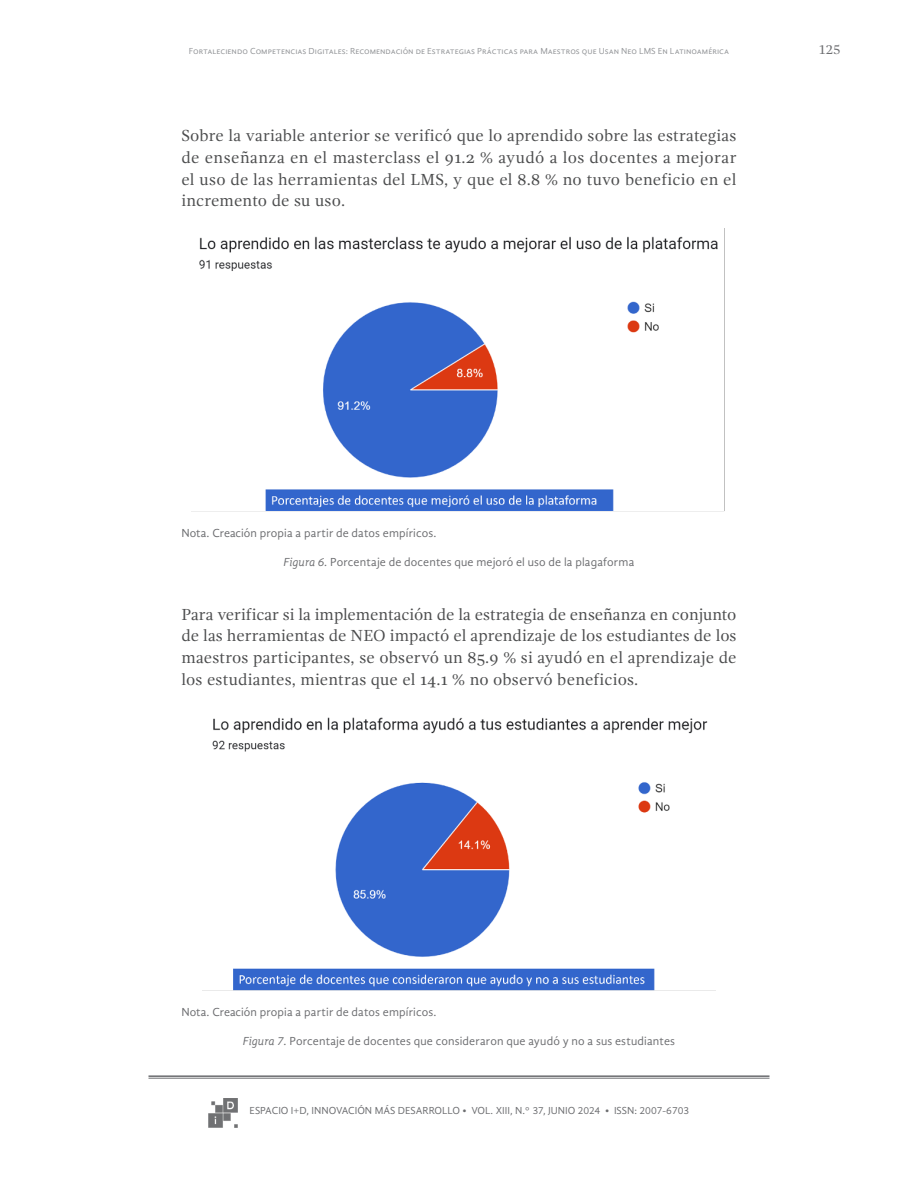
<style>
.page{position:relative;width:918px;height:1188px;background:#fff}
.page>*{position:absolute;margin:0;border:0;box-sizing:border-box;transform-origin:0 0}
.Párrafo_p{font:16.5px/21.8px "Gandhi Serif";letter-spacing:.01em;color:#4b4c4d;text-align:justify}
.t1{font:13.5px "Gandhi Serif";color:#6c6d70}
.pie_de_foto{font:12px "Gandhi Sans";letter-spacing:.01em;color:#6c6d70}
.t2{font:10.5px "Gandhi Sans";color:#6c6d70}
.t3{font:9px "Gandhi Sans";color:#939598}
.s1{font-style:italic}
</style>
<div class="page">
<hr style="left:148px;top:1075px;width:622px;height:2px;background:#6c6d70">
<hr style="left:148px;top:1078px;width:622px;height:1px;background:#6c6d70">
<img style="left:208px;top:1098px;width:30px;height:29px">
<img style="left:191px;top:228px;width:534px;height:284px">
<img style="left:202px;top:717px;width:514px;height:274px">
<p class="t3" style="left:189px;top:46px;width:542px">Fortaleciendo Competencias Digitales: Recomendación de Estrategias Prácticas para Maestros que Usan Neo LMS En Latinoamérica</p>
<p class="t1" style="left:818px;top:42px;width:24px">125</p>
<p class="Párrafo_p" style="left:181px;top:125px;width:557px">Sobre la variable anterior se verificó que lo aprendido sobre las estrategias de enseñanza en el masterclass el 91.2 % ayudó a los docentes a mejorar el uso de las herramientas del LMS, y que el 8.8 % no tuvo beneficio en el incremento de su uso.</p>
<p class="pie_de_foto" style="left:181px;top:527px;width:257px">Nota. Creación propia a partir de datos empíricos.</p>
<p class="pie_de_foto" style="left:284px;top:555px;width:352px"><span class="s1">Figura 6.</span> Porcentaje de docentes que mejoró el uso de la plagaforma</p>
<p class="Párrafo_p" style="left:181px;top:603px;width:557px">Para verificar si la implementación de la estrategia de enseñanza en conjunto de las herramientas de NEO impactó el aprendizaje de los estudiantes de los maestros participantes, se observó un 85.9 % si ayudó en el aprendizaje de los estudiantes, mientras que el 14.1 % no observó beneficios.</p>
<p class="pie_de_foto" style="left:181px;top:1005px;width:257px">Nota. Creación propia a partir de datos empíricos.</p>
<p class="pie_de_foto" style="left:243px;top:1034px;width:434px"><span class="s1">Figura 7.</span> Porcentaje de docentes que consideraron que ayudó y no a sus estudiantes</p>
<p class="t2" style="left:250px;top:1105px;width:441px">ESPACIO I+D, INNOVACIÓN MÁS DESARROLLO • VOL. XIII, N.° 37, JUNIO 2024 • ISSN: 2007-6703</p>
</div>
